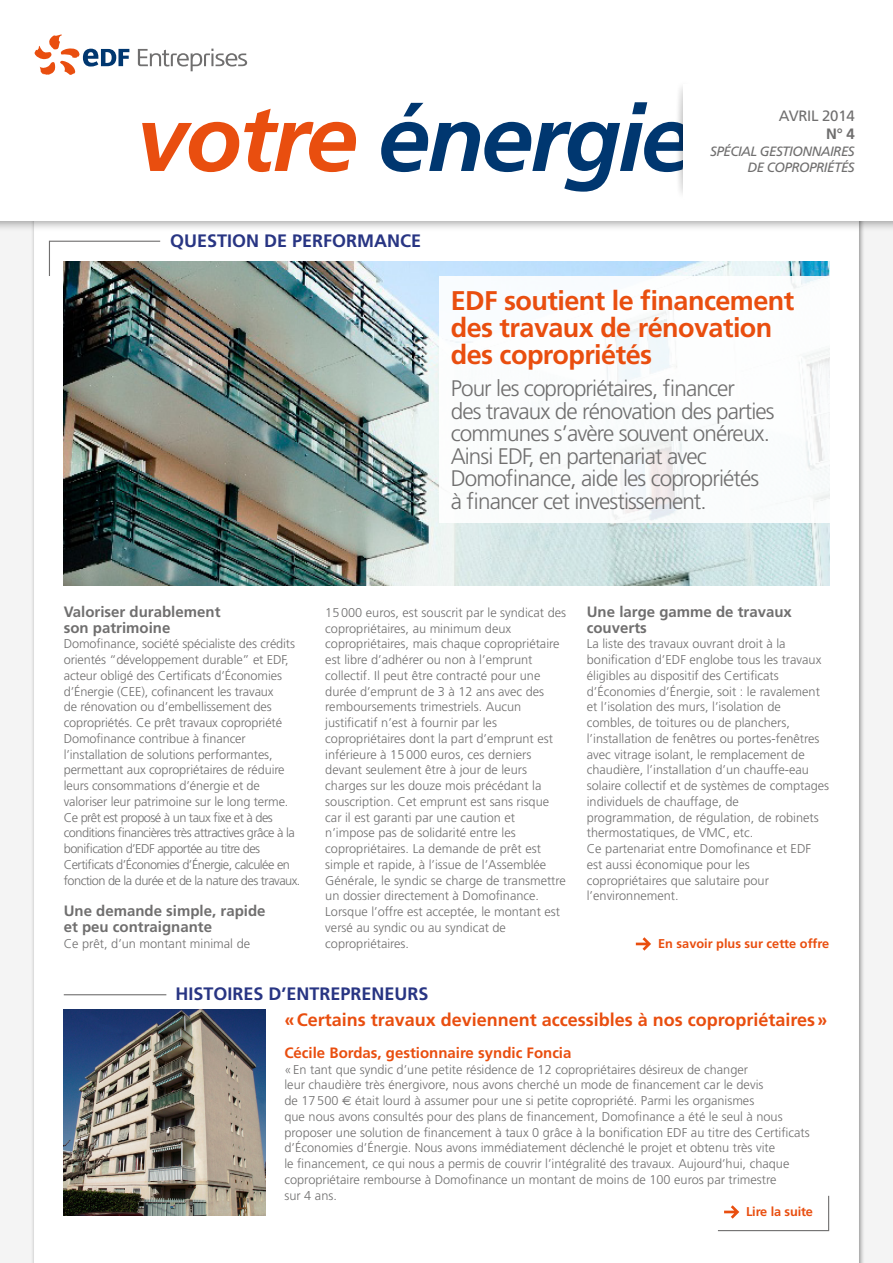
<style>
.page{position:relative;width:893px;height:1263px;background:#fff}
.page>*{position:absolute;margin:0;border:0;box-sizing:border-box;transform-origin:0 0}
.t1{font:italic 700 93.15px "Frutiger";letter-spacing:-.03em;color:#003770}
.t2{font:700 27px/27px "Frutiger";letter-spacing:-.02em;color:#e94e0f}
.t3{font:300 22.5px/22.5px "Frutiger";letter-spacing:-.04em;color:#706f6f}
.t4{font:700 18px "Frutiger";color:#e94e0f}
.t5{font:700 18px "Frutiger";color:#283583}
.t6{font:700 15px/15.8px "Frutiger";color:#706f6f}
.t7{font:700 15px "Frutiger";color:#e94e0f}
.t8{font:15px "Frutiger";letter-spacing:-.02em;color:#706f6f}
.t9{font:italic 13.5px/16.2px "Frutiger";letter-spacing:-.04em;color:#706f6f;text-align:right}
.t10{font:300 12.75px/15.8px "Frutiger";color:#706f6f}
.t11{font:700 12.75px "Frutiger";color:#e94e0f}
.s1{color:#e94e0f}
.s2{font-family:"Euro Sans";font-weight:400}
</style>
<div class="page">
<div style="left:0;top:142px;width:893px;height:1121px;background:#f4f4f4"></div>
<div style="left:35px;top:232px;width:823px;height:1031px;background:#fff"></div>
<div style="left:0;top:0;width:893px;height:232px;background:#000;opacity:.35"></div>
<div style="left:0;top:0;width:893px;height:220px;background:#fff"></div>
<svg style="left:35px;top:34px;width:94px;height:41px"></svg>
<svg style="left:138px;top:49px;width:109px;height:22px"></svg>
<svg style="left:48px;top:240px;width:113px;height:37px"></svg>
<img style="left:64px;top:261px;width:765px;height:324px">
<div style="left:439px;top:276px;width:402px;height:246px;background:#fff"></div>
<hr style="left:64px;top:994px;width:102px;height:1px;background:#706f6f">
<svg style="left:636px;top:937px;width:15px;height:14px"></svg>
<img style="left:64px;top:1010px;width:201px;height:206px">
<div style="left:675px;top:80px;width:19px;height:121px;background:#000;opacity:.4"></div>
<div style="left:683px;top:85px;width:121px;height:114px;background:#fff"></div>
<svg style="left:717px;top:1195px;width:113px;height:37px"></svg>
<p class="t1" style="left:136px;top:84px;width:558px"><span class="s1">votre</span> énergie</p>
<p class="t8" style="left:779px;top:107px;width:77px">AVRIL 2014</p>
<p class="t6" style="left:826px;top:126px;width:30px">N° 4</p>
<p class="t9" style="left:710px;top:143px;width:146px">SPÉCIAL GESTIONNAIRES<br>DE COPROPRIÉTÉS</p>
<p class="t5" style="left:170px;top:231px;width:253px">QUESTION DE PERFORMANCE</p>
<p class="t2" style="left:451px;top:287px;width:345px">EDF soutient le financement des travaux de rénovation des copropriétés</p>
<p class="t3" style="left:451px;top:378px;width:325px">Pour les copropriétaires, financer<br>des travaux de rénovation des parties communes s’avère souvent onéreux.<br>Ainsi EDF, en partenariat avec Domofinance, aide les copropriétés à financer cet investissement.</p>
<p class="t6" style="left:64px;top:604px;width:158px">Valoriser durablement son patrimoine</p>
<p class="t10" style="left:64px;top:636px;width:238px">Domofinance, société spécialiste des crédits orientés “développement durable” et EDF, acteur obligé des Certificats d’Économies d’Énergie (CEE), cofinancent les travaux<br>de rénovation ou d’embellissement des copropriétés. Ce prêt travaux copropriété Domofinance contribue à financer l’installation de solutions performantes, permettant aux copropriétaires de réduire leurs consommations d’énergie et de valoriser leur patrimoine sur le long terme.<br>Ce prêt est proposé à un taux fixe et à des conditions financières très attractives grâce à la bonification d’EDF apportée au titre des Certificats d’Économies d’Énergie, calculée en fonction de la durée et de la nature des travaux.</p>
<p class="t6" style="left:64px;top:903px;width:203px">Une demande simple, rapide et peu contraignante</p>
<p class="t10" style="left:64px;top:935px;width:188px">Ce prêt, d’un montant minimal de</p>
<p class="t10" style="left:325px;top:605px;width:242px">15000 euros, est souscrit par le syndicat des copropriétaires, au minimum deux copropriétaires, mais chaque copropriétaire est libre d’adhérer ou non à l’emprunt collectif. Il peut être contracté pour une durée d’emprunt de 3 à 12 ans avec des remboursements trimestriels. Aucun justificatif n’est à fournir par les copropriétaires dont la part d’emprunt est inférieure à 15000 euros, ces derniers devant seulement être à jour de leurs charges sur les douze mois précédant la souscription. Cet emprunt est sans risque car il est garanti par une caution et n’impose pas de solidarité entre les copropriétaires. La demande de prêt est simple et rapide, à l’issue de l’Assemblée Générale, le syndic se charge de transmettre un dossier directement à Domofinance.<br>Lorsque l’offre est acceptée, le montant est versé au syndic ou au syndicat de copropriétaires.</p>
<p class="t6" style="left:587px;top:604px;width:207px">Une large gamme de travaux couverts</p>
<p class="t10" style="left:587px;top:636px;width:244px">La liste des travaux ouvrant droit à la bonification d’EDF englobe tous les travaux éligibles au dispositif des Certificats d’Économies d’Énergie, soit : le ravalement et l’isolation des murs, l’isolation de combles, de toitures ou de planchers, l’installation de fenêtres ou portes-fenêtres avec vitrage isolant, le remplacement de chaudière, l’installation d’un chauffe-eau solaire collectif et de systèmes de comptages individuels de chauffage, de programmation, de régulation, de robinets thermostatiques, de VMC, etc.</p>
<p class="t10" style="left:587px;top:841px;width:226px">Ce partenariat entre Domofinance et EDF est aussi économique pour les copropriétaires que salutaire pour l’environnement.</p>
<p class="t11" style="left:658px;top:936px;width:172px">En savoir plus sur cette offre</p>
<p class="t5" style="left:175px;top:983px;width:255px">HISTOIRES D’ENTREPRENEURS</p>
<p class="t4" style="left:284px;top:1009px;width:544px">«Certains travaux deviennent accessibles à nos copropriétaires»</p>
<p class="t7" style="left:284px;top:1044px;width:288px">Cécile Bordas, gestionnaire syndic Foncia</p>
<p class="t10" style="left:284px;top:1061px;width:527px">«En tant que syndic d’une petite résidence de 12 copropriétaires désireux de changer<br>leur chaudière très énergivore, nous avons cherché un mode de financement car le devis<br>de 17500 <span class="s2">e</span> était lourd à assumer pour une si petite copropriété. Parmi les organismes<br>que nous avons consultés pour des plans de financement, Domofinance a été le seul à nous proposer une solution de financement à taux 0 grâce à la bonification EDF au titre des Certificats d’Économies d’Énergie. Nous avons immédiatement déclenché le projet et obtenu très vite<br>le financement, ce qui nous a permis de couvrir l’intégralité des travaux. Aujourd’hui, chaque copropriétaire rembourse à Domofinance un montant de moins de 100 euros par trimestre<br>sur 4 ans.</p>
<p class="t11" style="left:746px;top:1204px;width:68px">Lire la suite</p>
</div>
